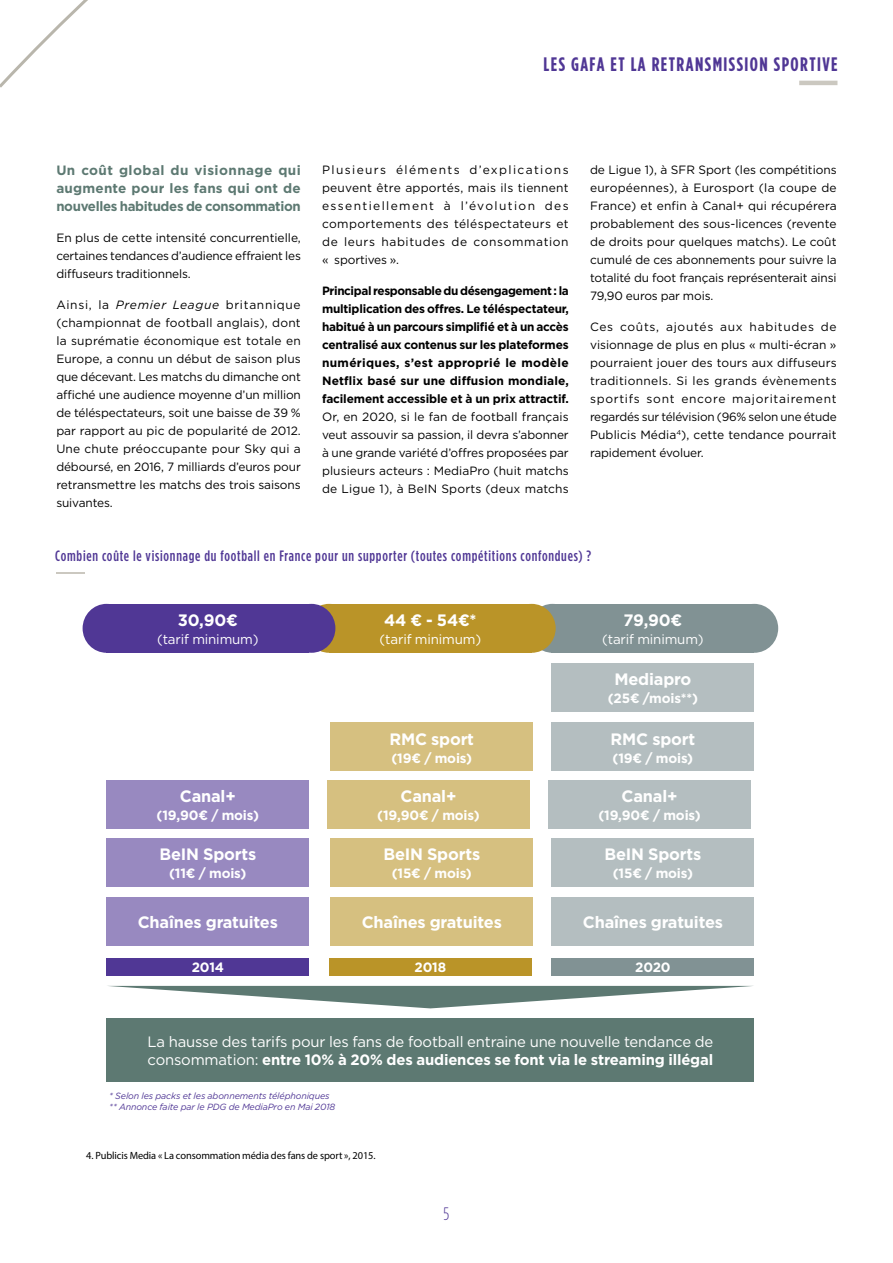
<style>
.page{position:relative;width:893px;height:1263px;background:#fff}
.page>*{position:absolute;margin:0;border:0;box-sizing:border-box;transform-origin:0 0}
.t1{font:700 19.5px "Gotham Condensed";letter-spacing:.075em;color:#503795}
.t2{font:300 18px "Gotham Condensed";color:#503795}
.t3{font:700 16.5px "Gotham";letter-spacing:-.01em;color:#fff}
.t4{font:15px/18px "Gotham";letter-spacing:-.01em;color:#fff}
.t5{font:500 15px "Gotham Condensed";letter-spacing:.05em;color:#503795}
.t6{font:700 13.5px "Gotham";letter-spacing:-.01em;color:#fff}
.t7{font:700 13.5px/18px "Gotham";letter-spacing:-.025em;color:#5d7972;text-align:justify}
.t8{font:13.5px "Gotham";letter-spacing:-.01em;color:#fff}
.t9{font:12px/18px "Gotham";letter-spacing:-.01em;color:#000;text-align:justify}
.t10{font:700 12px/18px "Gotham";letter-spacing:-.01em;color:#000;text-align:justify}
.t11{font:10.5px "Myriad Pro";letter-spacing:-.01em;color:#000}
.t12{font:italic 9px/10.8px "Gotham";letter-spacing:-.01em;color:#503795}
.s1{font-style:italic}
.s2{font-weight:700}
</style>
<div class="page">
<svg style="left:0;top:0;width:88px;height:88px"></svg>
<hr style="left:799px;top:81px;width:38px;height:4px;background:#cbc8c0">
<hr style="left:56px;top:572px;width:29px;height:2px;background:#cbc8c0">
<div style="left:107px;top:1018px;width:647px;height:63px;background:#5d7972"></div>
<div style="left:107px;top:958px;width:202px;height:18px;background:#503795"></div>
<div style="left:329px;top:958px;width:203px;height:18px;background:#ba9428"></div>
<div style="left:552px;top:958px;width:202px;height:18px;background:#819294"></div>
<div style="left:552px;top:604px;width:202px;height:49px;background:#819294"></div>
<div style="left:329px;top:604px;width:203px;height:49px;background:#ba9428"></div>
<div style="left:107px;top:604px;width:202px;height:49px;background:#503795"></div>
<div style="left:107px;top:780px;width:202px;height:49px;background:#9889c0"></div>
<div style="left:327px;top:780px;width:203px;height:49px;background:#d6c080"></div>
<div style="left:548px;top:780px;width:203px;height:49px;background:#b4bec0"></div>
<div style="left:552px;top:663px;width:202px;height:49px;background:#b4bec0"></div>
<div style="left:107px;top:838px;width:202px;height:49px;background:#9889c0"></div>
<div style="left:330px;top:838px;width:203px;height:49px;background:#d6c080"></div>
<div style="left:330px;top:722px;width:203px;height:49px;background:#d6c080"></div>
<div style="left:552px;top:722px;width:202px;height:49px;background:#b4bec0"></div>
<div style="left:107px;top:897px;width:202px;height:49px;background:#9889c0"></div>
<div style="left:330px;top:897px;width:203px;height:49px;background:#d6c080"></div>
<div style="left:552px;top:838px;width:202px;height:49px;background:#b4bec0"></div>
<div style="left:552px;top:897px;width:202px;height:49px;background:#b4bec0"></div>
<svg style="left:109px;top:986px;width:643px;height:22px"></svg>
<div style="left:83px;top:604px;width:47px;height:49px;background:#503795;border-radius:50%"></div>
<div style="left:305px;top:604px;width:48px;height:49px;background:#ba9428;border-radius:50%"></div>
<div style="left:529px;top:604px;width:47px;height:49px;background:#819294;border-radius:50%"></div>
<div style="left:730px;top:604px;width:48px;height:49px;background:#819294;border-radius:50%"></div>
<div style="left:288px;top:604px;width:47px;height:49px;background:#503795;border-radius:50%"></div>
<div style="left:508px;top:604px;width:48px;height:49px;background:#ba9428;border-radius:50%"></div>
<h1 class="t1" style="left:543px;top:53px;width:296px">LES GAFA ET LA RETRANSMISSION SPORTIVE</h1>
<p class="t7" style="left:56px;top:161px;width:246px">Un coût global du visionnage qui augmente pour les fans qui ont de nouvelles habitudes de consommation</p>
<p class="t9" style="left:56px;top:228px;width:246px">En plus de cette intensité concurrentielle, certaines tendances d’audience effraient les diffuseurs traditionnels.</p>
<p class="t9" style="left:56px;top:295px;width:246px">Ainsi, la <span class="s1">Premier League</span> britannique (championnat de football anglais), dont la suprématie économique est totale en Europe, a connu un début de saison plus que décevant. Les matchs du dimanche ont affiché une audience moyenne d’un million de téléspectateurs, soit une baisse de 39 % par rapport au pic de popularité de 2012.<br>Une chute préoccupante pour Sky qui a déboursé, en 2016, 7 milliards d’euros pour retransmettre les matchs des trois saisons suivantes.</p>
<p class="t9" style="left:322px;top:160px;width:248px">Plusieurs éléments d’explications peuvent être apportés, mais ils tiennent essentiellement à l’évolution des comportements des téléspectateurs et de leurs habitudes de consommation « sportives ».</p>
<p class="t10" style="left:322px;top:281px;width:248px">Principal responsable du désengagement : la multiplication des offres. Le téléspectateur, habitué à un parcours simplifié et à un accès centralisé aux contenus sur les plateformes numériques, s’est approprié le modèle Netflix basé sur une diffusion mondiale, facilement accessible et à un prix attractif.</p>
<p class="t9" style="left:322px;top:407px;width:248px">Or, en 2020, si le fan de football français veut assouvir sa passion, il devra s’abonner à une grande variété d’offres proposées par plusieurs acteurs : MediaPro (huit matchs de Ligue 1), à BeIN Sports (deux matchs</p>
<p class="t9" style="left:590px;top:160px;width:248px">de Ligue 1), à SFR Sport (les compétitions européennes), à Eurosport (la coupe de France) et enfin à Canal+ qui récupérera probablement des sous-licences (revente de droits pour quelques matchs). Le coût cumulé de ces abonnements pour suivre la totalité du foot français représenterait ainsi 79,90 euros par mois.</p>
<p class="t9" style="left:590px;top:317px;width:248px">Ces coûts, ajoutés aux habitudes de visionnage de plus en plus « multi-écran » pourraient jouer des tours aux diffuseurs traditionnels. Si les grands évènements sportifs sont encore majoritairement regardés sur télévision (96% selon une étude Publicis Média<sup>4</sup>), cette tendance pourrait rapidement évoluer.</p>
<p class="t5" style="left:55px;top:547px;width:538px">Combien coûte le visionnage du football en France pour un supporter (toutes compétitions confondues) ?</p>
<h3 class="t3" style="left:178px;top:609px;width:61px">30,90€</h3>
<p class="t8" style="left:157px;top:630px;width:103px">(tarif minimum)</p>
<h3 class="t3" style="left:180px;top:786px;width:57px">Canal+</h3>
<p class="t6" style="left:157px;top:807px;width:104px">(19,90€ / mois)</p>
<h3 class="t3" style="left:384px;top:609px;width:94px">44 € - 54€*</h3>
<p class="t8" style="left:380px;top:630px;width:103px">(tarif minimum)</p>
<h3 class="t3" style="left:624px;top:609px;width:60px">79,90€</h3>
<p class="t8" style="left:602px;top:630px;width:103px">(tarif minimum)</p>
<h3 class="t3" style="left:614px;top:668px;width:78px">Mediapro</h3>
<p class="t6" style="left:608px;top:689px;width:92px">(25€ /mois**)</p>
<h3 class="t3" style="left:389px;top:728px;width:86px">RMC sport</h3>
<p class="t6" style="left:391px;top:749px;width:82px">(19€ / mois)</p>
<h3 class="t3" style="left:611px;top:728px;width:86px">RMC sport</h3>
<p class="t6" style="left:613px;top:749px;width:82px">(19€ / mois)</p>
<h3 class="t3" style="left:400px;top:786px;width:57px">Canal+</h3>
<p class="t6" style="left:377px;top:807px;width:104px">(19,90€ / mois)</p>
<h3 class="t3" style="left:622px;top:786px;width:57px">Canal+</h3>
<p class="t6" style="left:598px;top:807px;width:104px">(19,90€ / mois)</p>
<h3 class="t3" style="left:159px;top:843px;width:98px">BeIN Sports</h3>
<p class="t6" style="left:169px;top:865px;width:79px">(11€ / mois)</p>
<h3 class="t3" style="left:383px;top:843px;width:98px">BeIN Sports</h3>
<p class="t6" style="left:392px;top:865px;width:82px">(15€ / mois)</p>
<h3 class="t3" style="left:138px;top:911px;width:142px">Chaînes gratuites</h3>
<h3 class="t3" style="left:362px;top:911px;width:142px">Chaînes gratuites</h3>
<h3 class="t3" style="left:604px;top:843px;width:98px">BeIN Sports</h3>
<p class="t6" style="left:613px;top:865px;width:82px">(15€ / mois)</p>
<h3 class="t3" style="left:583px;top:911px;width:142px">Chaînes gratuites</h3>
<p class="t6" style="left:192px;top:959px;width:34px">2014</p>
<p class="t6" style="left:415px;top:959px;width:33px">2018</p>
<p class="t6" style="left:635px;top:959px;width:37px">2020</p>
<p class="t4" style="left:147px;top:1032px;width:567px">La hausse des tarifs pour les fans de football entraine une nouvelle tendance de consommation: <span class="s2">entre 10% à 20% des audiences se font via le streaming illégal</span></p>
<p class="t12" style="left:109px;top:1090px;width:227px">* Selon les packs et les abonnements téléphoniques ** Annonce faite par le PDG de MediaPro en Mai 2018</p>
<p class="t11" style="left:86px;top:1149px;width:291px">4. Publicis Media « La consommation média des fans de sport », 2015.</p>
<h2 class="t2" style="left:444px;top:1205px;width:7px">5</h2>
</div>
